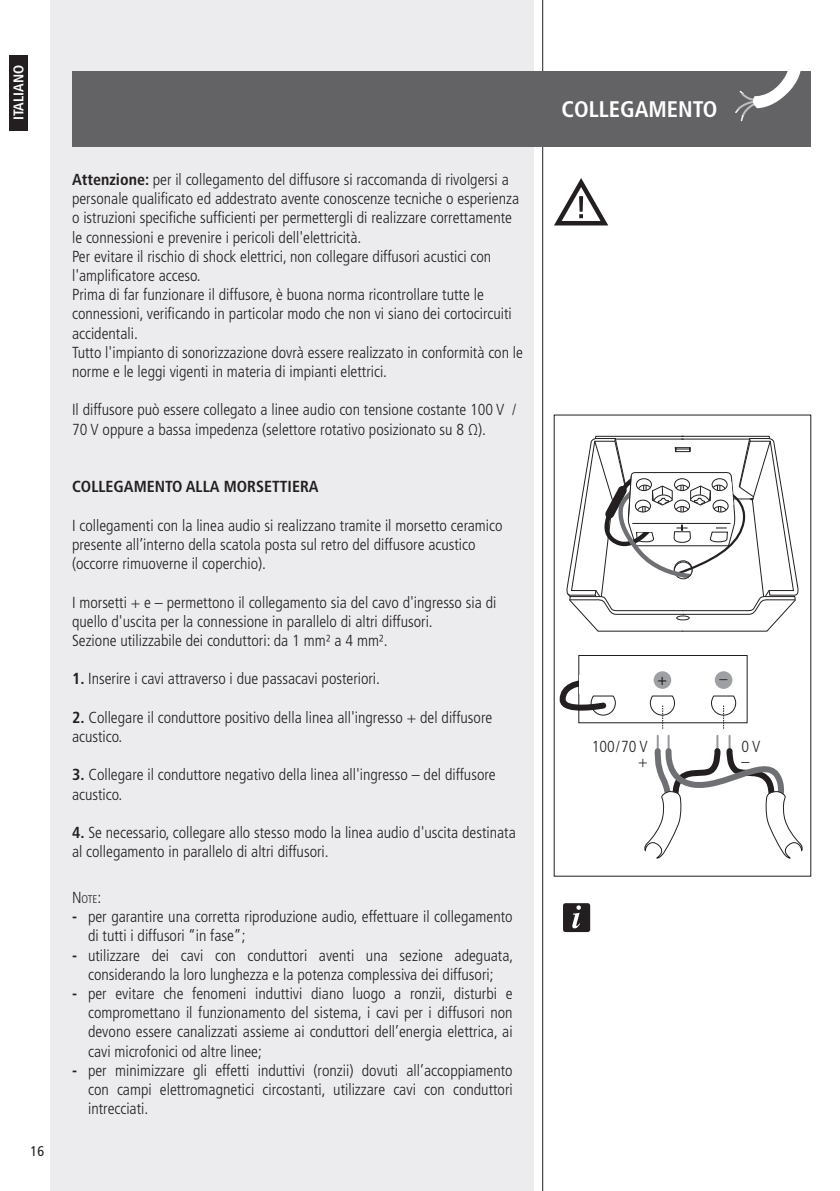
<style>
.page{position:relative;width:840px;height:1191px;background:#fff}
.page>*{position:absolute;margin:0;border:0;box-sizing:border-box;transform-origin:0 0}
.t1{font:700 condensed 22.6px "Frutiger LT Std";color:#fff}
.t2{font:300 condensed 16px/19.2px "Frutiger LT Std";color:#231f20}
.t3{font:700 condensed 16px "Frutiger LT Std";color:#231f20}
.t4{font:300 16px "Frutiger LT Std";color:#231f20}
.t5{font:700 condensed 14px "Frutiger LT Std";color:#fff}
.t6{font:condensed 14px "Frutiger LT Std";color:#231f20}
.t7{font:300 condensed 11.2px "Frutiger LT Std";color:#231f20}
.s1{font-weight:700}
.s2{font-size:16px}
</style>
<div class="page">
<div style="left:51px;top:0;width:482px;height:1191px;background:#ececee"></div>
<hr style="left:542px;top:0;width:1px;height:1191px;background:#231f20">
<div style="left:9px;top:55px;width:18px;height:75px;background:#231f20"></div>
<div style="left:72px;top:71px;width:738px;height:76px;background:#636366"></div>
<svg style="left:735px;top:71px;width:66px;height:51px"></svg>
<div style="left:562px;top:903px;width:28px;height:29px;background:#231f20;border-radius:3px"></div>
<svg style="left:572px;top:905px;width:8px;height:23px"></svg>
<svg style="left:566px;top:436px;width:232px;height:195px"></svg>
<div style="left:578px;top:655px;width:169px;height:68px;border:1px solid #231f20"></div>
<div style="left:653px;top:671px;width:18px;height:18px;background:#9fa0a4;border-radius:50%"></div>
<div style="left:714px;top:671px;width:18px;height:18px;background:#9fa0a4;border-radius:50%"></div>
<svg style="left:649px;top:695px;width:26px;height:33px"></svg>
<svg style="left:710px;top:695px;width:26px;height:33px"></svg>
<svg style="left:644px;top:735px;width:159px;height:124px"></svg>
<svg style="left:559px;top:680px;width:57px;height:36px"></svg>
<div style="left:578px;top:675px;width:9px;height:18px;background:#fff"></div>
<svg style="left:554px;top:178px;width:55px;height:48px"></svg>
<p class="t5" style="left:10px;top:120px;width:57px;rotate:-90deg">ITALIANO</p>
<p class="t6" style="left:31px;top:1142px;width:15px">16</p>
<p class="t2" style="left:72px;top:170px;width:452px"><span class="s1">Attenzione:</span> per il collegamento del diffusore si raccomanda di rivolgersi a personale qualificato ed addestrato avente conoscenze tecniche o esperienza o istruzioni specifiche sufficienti per permettergli di realizzare correttamente le connessioni e prevenire i pericoli dell'elettricità.<br>Per evitare il rischio di shock elettrici, non collegare diffusori acustici con l'amplificatore acceso.<br>Prima di far funzionare il diffusore, è buona norma ricontrollare tutte le connessioni, verificando in particolar modo che non vi siano dei cortocircuiti accidentali.<br>Tutto l'impianto di sonorizzazione dovrà essere realizzato in conformità con le norme e le leggi vigenti in materia di impianti elettrici.</p>
<p class="t2" style="left:72px;top:400px;width:445px">Il diffusore può essere collegato a linee audio con tensione costante 100 V /<br>70 V oppure a bassa impedenza (selettore rotativo posizionato su 8 Ω).</p>
<p class="t3" style="left:72px;top:477px;width:248px">COLLEGAMENTO ALLA MORSETTIERA</p>
<p class="t2" style="left:72px;top:516px;width:432px">I collegamenti con la linea audio si realizzano tramite il morsetto ceramico presente all’interno della scatola posta sul retro del diffusore acustico (occorre rimuoverne il coperchio).</p>
<p class="t2" style="left:72px;top:592px;width:425px">I morsetti + e – permettono il collegamento sia del cavo d'ingresso sia di quello d'uscita per la connessione in parallelo di altri diffusori.<br>Sezione utilizzabile dei conduttori: da 1 mm² a 4 mm².</p>
<p class="t2" style="left:72px;top:669px;width:309px"><span class="s1">1.</span> Inserire i cavi attraverso i due passacavi posteriori.</p>
<p class="t2" style="left:72px;top:708px;width:421px"><span class="s1">2.</span> Collegare il conduttore positivo della linea all'ingresso + del diffusore acustico.</p>
<p class="t2" style="left:72px;top:765px;width:425px"><span class="s1">3.</span> Collegare il conduttore negativo della linea all'ingresso – del diffusore acustico.</p>
<p class="t2" style="left:72px;top:823px;width:445px"><span class="s1">4.</span> Se necessario, collegare allo stesso modo la linea audio d'uscita destinata al collegamento in parallelo di altri diffusori.</p>
<p class="t7" style="left:72px;top:892px;width:31px"><span class="s2">N</span>ote<span class="s2">:</span></p>
<p class="t2" style="left:88px;top:907px;width:426px;text-indent:-16px"><span class="s1">-</span> per garantire una corretta riproduzione audio, effettuare il collegamento di tutti i diffusori “in fase”;</p>
<p class="t2" style="left:72px;top:945px;width:442px;text-align:center"><span class="s1">-</span> utilizzare dei cavi con conduttori aventi una sezione adeguata, considerando la loro lunghezza e la potenza complessiva dei diffusori;</p>
<p class="t2" style="left:88px;top:984px;width:426px;text-align:justify;text-indent:-16px"><span class="s1">-</span> per evitare che fenomeni induttivi diano luogo a ronzii, disturbi e compromettano il funzionamento del sistema, i cavi per i diffusori non devono essere canalizzati assieme ai conduttori dell’energia elettrica, ai cavi microfonici od altre linee;</p>
<p class="t2" style="left:88px;top:1060px;width:426px;text-align:justify;text-indent:-16px"><span class="s1">-</span> per minimizzare gli effetti induttivi (ronzii) dovuti all’accoppiamento con campi elettromagnetici circostanti, utilizzare cavi con conduttori intrecciati.</p>
<h1 class="t1" style="left:561px;top:96px;width:157px">COLLEGAMENTO</h1>
<p class="t4" style="left:657px;top:670px;width:11px">+</p>
<p class="t4" style="left:719px;top:669px;width:9px">–</p>
<p class="t2" style="left:591px;top:739px;width:57px;line-height:15.2px;text-align:right">100/70 V +</p>
<p class="t2" style="left:741px;top:739px;width:20px;line-height:15.2px">0 V –</p>
</div>
